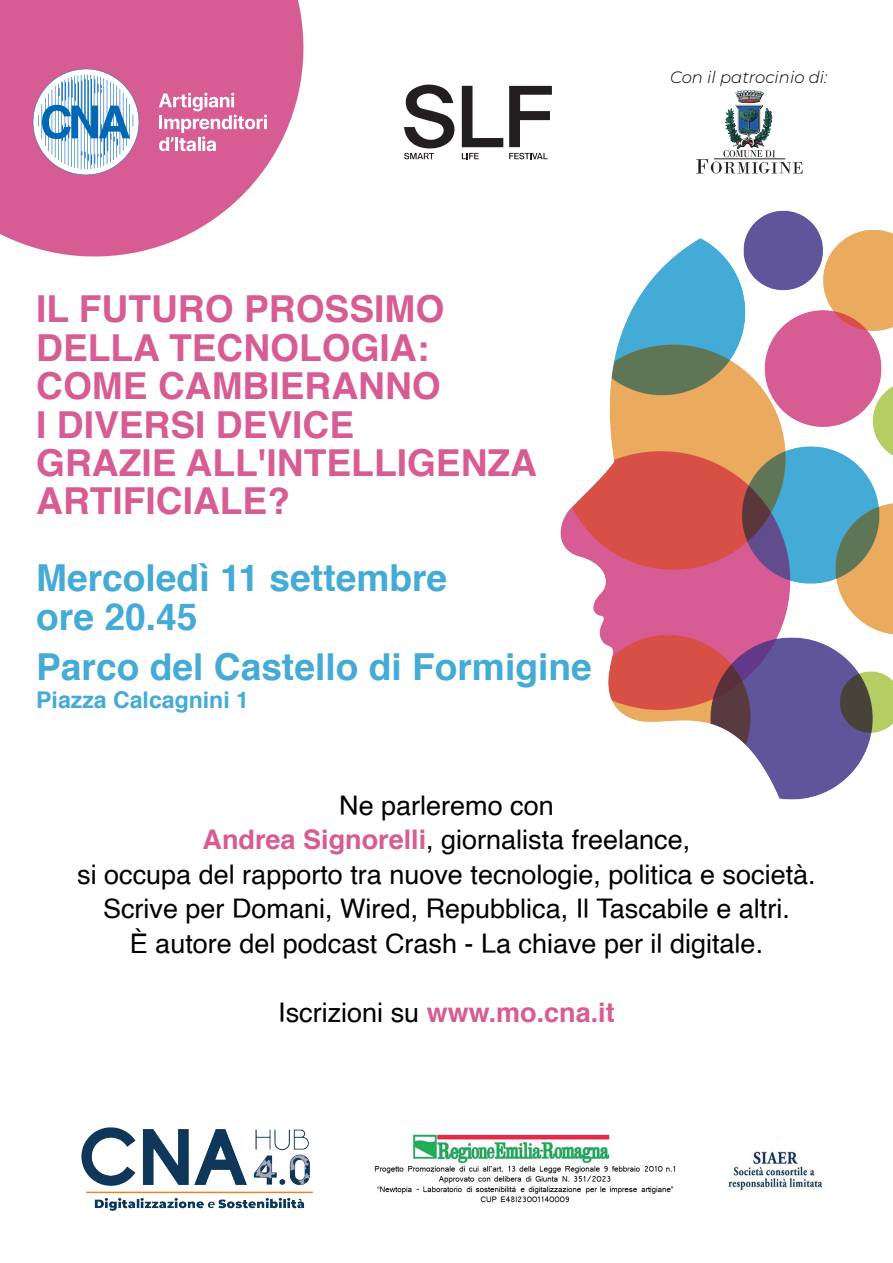
<style>
.page{position:relative;width:893px;height:1263px;background:#fff}
.page>*{position:absolute;margin:0;border:0;box-sizing:border-box;transform-origin:0 0}
.t1{font:700 37.2px/38.4px "Helvetica";color:#d75c93}
.t2{font:700 37.2px/38.4px "Helvetica";color:#44aad6}
.t3{font:27px/34.5px "Helvetica";color:#000001;text-align:center}
.t4{font:700 27px "Helvetica";color:#d75c93}
.t5{font:700 23.1px "Helvetica";color:#44aad6}
.t6{font:italic 300 16.5px "Montserrat";color:#000001}
.s1{font-weight:700;color:#d75c93}
.s2{font-weight:400;color:#000001}
</style>
<div class="page">
<svg style="left:0;top:0;width:304px;height:257px;fill:#d75c93"></svg>
<img style="left:545px;top:149px;width:348px;height:651px">
<img style="left:728px;top:1137px;width:95px;height:54px">
<img style="left:81px;top:1127px;width:232px;height:84px">
<img style="left:374px;top:1134px;width:301px;height:69px">
<svg style="left:159px;top:93px;width:108px;height:58px"></svg>
<svg style="left:33px;top:69px;width:106px;height:106px"></svg>
<img style="left:725px;top:90px;width:48px;height:59px">
<svg style="left:696px;top:150px;width:107px;height:23px"></svg>
<hr style="left:714px;top:159px;width:71px;height:1px;background:#231f20">
<svg style="left:509px;top:153px;width:39px;height:6px"></svg>
<svg style="left:404px;top:84px;width:99px;height:76px"></svg>
<svg style="left:509px;top:86px;width:43px;height:61px"></svg>
<p class="t6" style="left:670px;top:66px;width:159px">Con il patrocinio di:</p>
<h1 class="t1" style="left:36px;top:291px;width:502px">IL FUTURO PROSSIMO<br>DELLA TECNOLOGIA:<br>COME CAMBIERANNO<br>I DIVERSI DEVICE<br>GRAZIE ALL'INTELLIGENZA<br>ARTIFICIALE?</h1>
<h1 class="t2" style="left:36px;top:559px;width:412px">Mercoledì 11 settembre ore 20.45</h1>
<h1 class="t2" style="left:36px;top:648px;width:557px">Parco del Castello di Formigine</h1>
<p class="t5" style="left:36px;top:681px;width:214px">Piazza Calcagnini 1</p>
<p class="t3" style="left:77px;top:789px;width:740px">Ne parleremo con<br><span class="s1">Andrea Signorelli</span>, giornalista freelance,<br>si occupa del rapporto tra nuove tecnologie, politica e società.<br>Scrive per Domani, Wired, Repubblica, Il Tascabile e altri.<br>È autore del podcast Crash - La chiave per il digitale.</p>
<p class="t4" style="left:278px;top:990px;width:338px"><span class="s2">Iscrizioni su</span> www.mo.cna.it</p>
</div>
